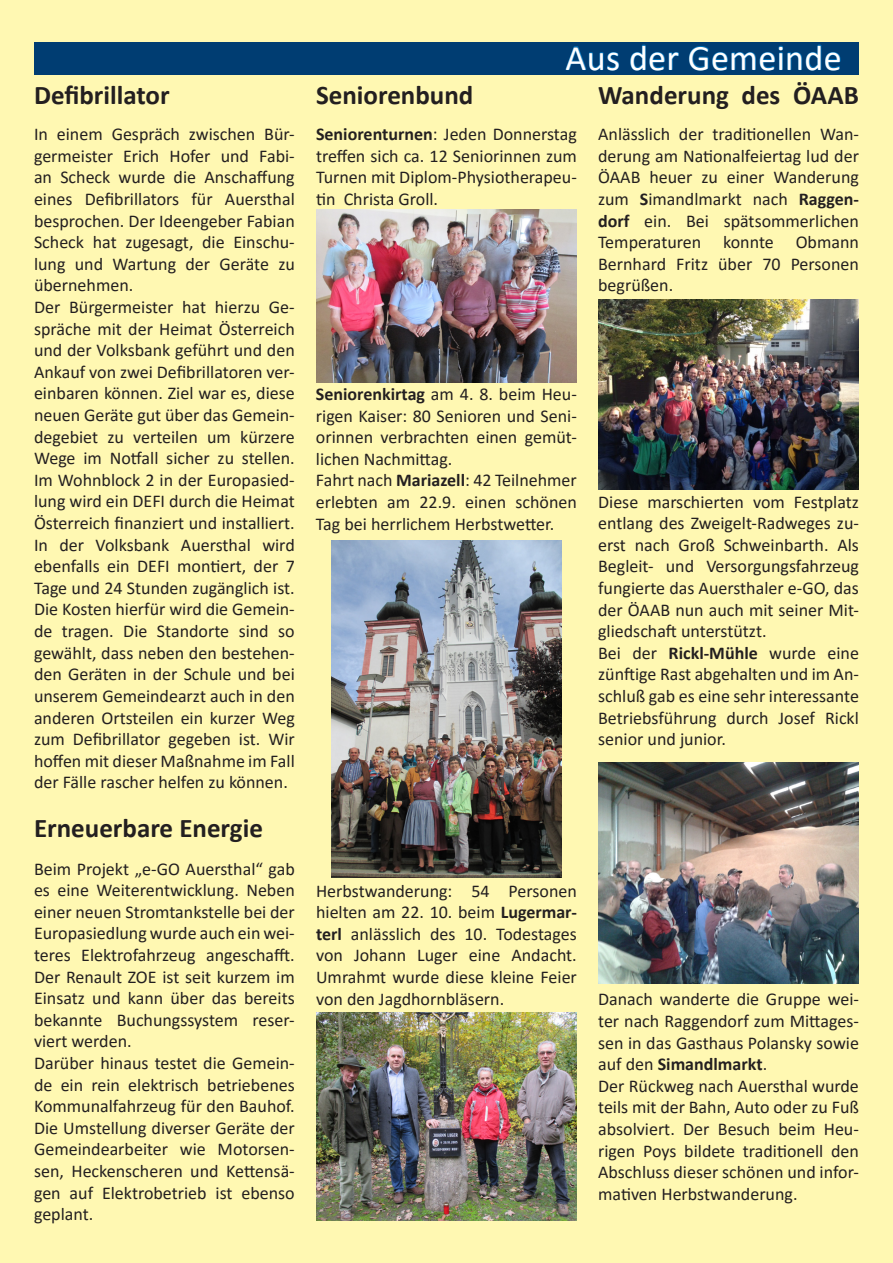
<style>
.page{position:relative;width:893px;height:1263px;background:#fff8b2}
.page>*{position:absolute;margin:0;border:0;box-sizing:border-box;transform-origin:0 0}
.t1{font:36px "Calibri";letter-spacing:.01em;color:#fff}
.t2{font:700 27px "Calibri";color:#231f20}
.t3{font:18px/21.6px "Calibri";color:#231f20;text-align:justify}
.s1{font-weight:700}
</style>
<div class="page">
<div style="left:34px;top:43px;width:825px;height:32px;background:#003d72"></div>
<svg style="left:565px;top:46px;width:54px;height:25px"></svg>
<svg style="left:630px;top:44px;width:49px;height:27px"></svg>
<svg style="left:689px;top:44px;width:152px;height:27px"></svg>
<img style="left:598px;top:300px;width:261px;height:189px">
<img style="left:598px;top:763px;width:261px;height:221px">
<img style="left:316px;top:209px;width:261px;height:173px">
<img style="left:331px;top:541px;width:231px;height:336px">
<img style="left:316px;top:1012px;width:261px;height:208px">
<p class="t2" style="left:34px;top:76px;width:137px">Defibrillator</p>
<p class="t3" style="left:34px;top:123px;width:262px">In einem Gespräch zwischen Bür&shy;germeister Erich Hofer und Fabi&shy;an Scheck wurde die Anschaffung eines Defibrillators für Auersthal besprochen. Der Ideengeber Fabian Scheck hat zugesagt, die Einschu&shy;lung und Wartung der Geräte zu übernehmen.</p>
<p class="t3" style="left:34px;top:296px;width:262px">Der Bürgermeister hat hierzu Ge&shy;spräche mit der Heimat Österreich und der Volksbank geführt und den Ankauf von zwei Defibrillatoren ver&shy;einbaren können. Ziel war es, diese neuen Geräte gut über das Gemein&shy;degebiet zu verteilen um kürzere Wege im Notfall sicher zu stellen.<br>Im Wohnblock 2 in der Europasied&shy;lung wird ein DEFI durch die Heimat Österreich finanziert und installiert.<br>In der Volksbank Auersthal wird ebenfalls ein DEFI montiert, der 7<br>Tage und 24 Stunden zugänglich ist.<br>Die Kosten hierfür wird die Gemein&shy;de tragen. Die Standorte sind so gewählt, dass neben den bestehen&shy;den Geräten in der Schule und bei unserem Gemeindearzt auch in den anderen Ortsteilen ein kurzer Weg zum Defibrillator gegeben ist. Wir hoffen mit dieser Maßnahme im Fall der Fälle rascher helfen zu können.</p>
<p class="t2" style="left:34px;top:809px;width:230px">Erneuerbare Energie</p>
<p class="t3" style="left:34px;top:857px;width:262px">Beim Projekt „e-GO Auersthal“ gab es eine Weiterentwicklung. Neben einer neuen Stromtankstelle bei der Europasiedlung wurde auch ein wei&shy;teres Elektrofahrzeug angeschafft.<br>Der Renault ZOE ist seit kurzem im Einsatz und kann über das bereits bekannte Buchungssystem reser&shy;viert werden.</p>
<p class="t3" style="left:34px;top:1052px;width:262px">Darüber hinaus testet die Gemein&shy;de ein rein elektrisch betriebenes Kommunalfahrzeug für den Bauhof.<br>Die Umstellung diverser Geräte der Gemeindearbeiter wie Motorsen&shy;sen, Heckenscheren und Kettensä&shy;gen auf Elektrobetrieb ist ebenso geplant.</p>
<p class="t1" style="left:566px;top:33px;width:278px">Aus der Gemeinde</p>
<p class="t2" style="left:598px;top:76px;width:262px">Wanderung des ÖAAB</p>
<p class="t3" style="left:598px;top:123px;width:262px">Anlässlich der traditionellen Wan&shy;derung am Nationalfeiertag lud der ÖAAB heuer zu einer Wanderung zum <span class="s1">S</span>imandlmarkt nach <span class="s1">Raggen&shy;dorf</span> ein. Bei spätsommerlichen Temperaturen konnte Obmann Bernhard Fritz über 70 Personen begrüßen.</p>
<p class="t2" style="left:316px;top:76px;width:159px">Seniorenbund</p>
<p class="t3" style="left:316px;top:123px;width:262px"><span class="s1">Seniorenturnen</span>: Jeden Donnerstag treffen sich ca. 12 Seniorinnen zum Turnen mit Diplom-Physiotherapeu&shy;tin Christa Groll.</p>
<p class="t3" style="left:316px;top:383px;width:262px"><span class="s1">Seniorenkirtag</span> am 4. 8. beim Heu&shy;rigen Kaiser: 80 Senioren und Seni&shy;orinnen verbrachten einen gemüt&shy;lichen Nachmittag.</p>
<p class="t3" style="left:316px;top:469px;width:262px">Fahrt nach <span class="s1">Mariazell</span>: 42 Teilnehmer erlebten am 22.9. einen schönen Tag bei herrlichem Herbstwetter.</p>
<p class="t3" style="left:598px;top:490px;width:262px">Diese marschierten vom Festplatz entlang des Zweigelt-Radweges zu&shy;erst nach Groß Schweinbarth. Als Begleit- und Versorgungsfahrzeug fungierte das Auersthaler e-GO, das der ÖAAB nun auch mit seiner Mit&shy;gliedschaft unterstützt.</p>
<p class="t3" style="left:598px;top:641px;width:262px">Bei der <span class="s1">Rickl-Mühle</span> wurde eine zünftige Rast abgehalten und im An&shy;schluß gab es eine sehr interessante Betriebsführung durch Josef Rickl senior und junior.</p>
<p class="t3" style="left:316px;top:879px;width:262px">Herbstwanderung: 54 Personen hielten am 22. 10. beim <span class="s1">Lugermar&shy;terl</span> anlässlich des 10. Todestages von Johann Luger eine Andacht.<br>Umrahmt wurde diese kleine Feier von den Jagdhornbläsern.</p>
<p class="t3" style="left:598px;top:988px;width:262px">Danach wanderte die Gruppe wei&shy;ter nach Raggendorf zum Mittages&shy;sen in das Gasthaus Polansky sowie auf den <span class="s1">Simandlmarkt</span>.</p>
<p class="t3" style="left:598px;top:1074px;width:262px">Der Rückweg nach Auersthal wurde teils mit der Bahn, Auto oder zu Fuß absolviert. Der Besuch beim Heu&shy;rigen Poys bildete traditionell den Abschluss dieser schönen und infor&shy;mativen Herbstwanderung.</p>
</div>
